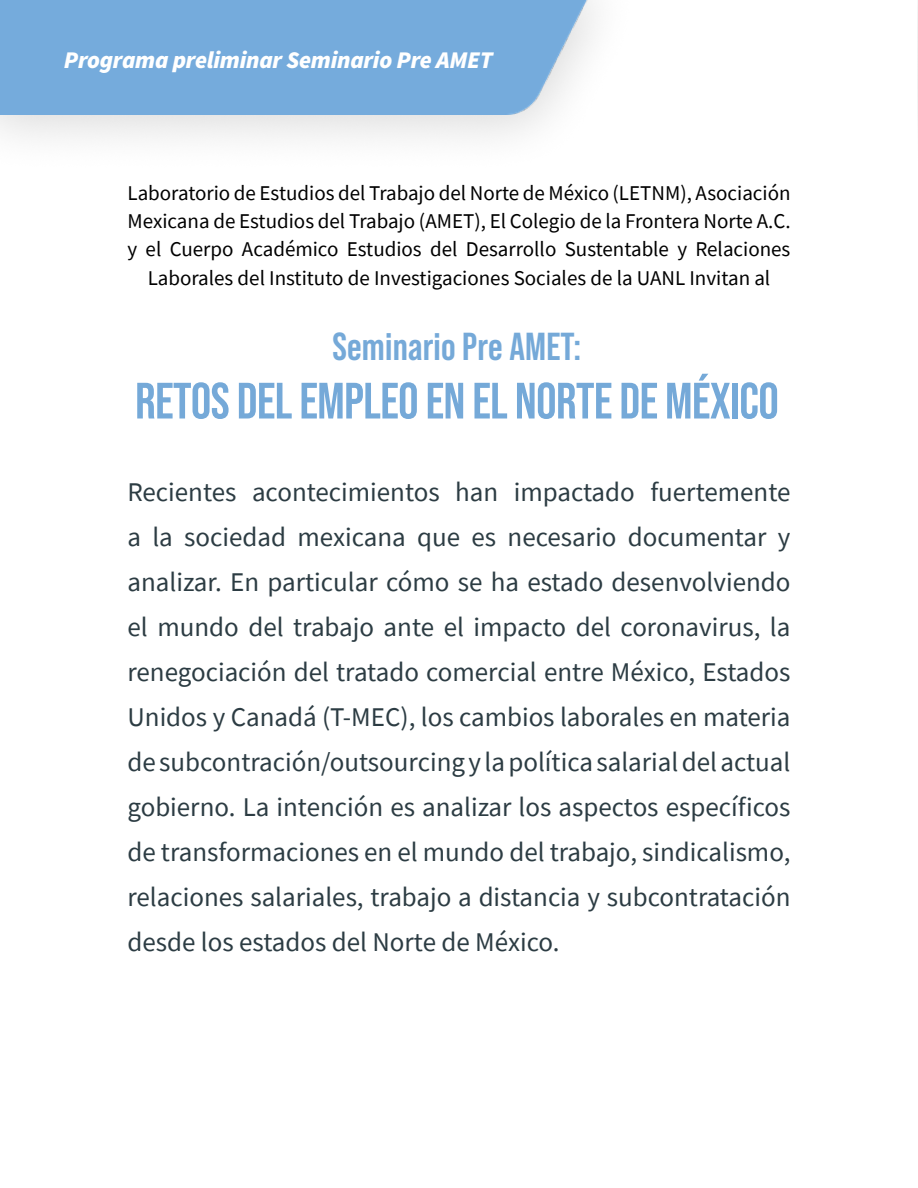
<style>
.page{position:relative;width:918px;height:1188px;background:#fff}
.page>*{position:absolute;margin:0;border:0;box-sizing:border-box;transform-origin:0 0}
.t1{font:700 51px "Bebas Neue Pro";letter-spacing:-.01em;color:#75a9d8}
.t2{font:700 39px "Bebas Neue Pro";letter-spacing:.005em;color:#75a9d8}
.t3{font:27px/45px "Source Sans Pro";color:#2c3c43;text-align:justify}
.t4{font:italic 900 24px "Source Sans Pro";letter-spacing:-.01em;color:#fff}
.t5{font:21px/28.5px "Source Sans Pro";color:#000;text-align:center}
</style>
<div class="page">
<div style="left:0;top:0;width:648px;height:177px;background:#000;opacity:.15"></div>
<img style="left:0;top:0;width:598px;height:114px">
<img style="left:917px;top:7px;width:1px;height:103px">
<p class="t4" style="left:64px;top:44px;width:430px">Programa preliminar Seminario Pre AMET</p>
<p class="t5" style="left:128px;top:178px;width:665px">Laboratorio de Estudios del Trabajo del Norte de México (LETNM), Asociación Mexicana de Estudios del Trabajo (AMET), El Colegio de la Frontera Norte A.C. y el Cuerpo Académico Estudios del Desarrollo Sustentable y Relaciones Laborales del Instituto de Investigaciones Sociales de la UANL Invitan al</p>
<h2 class="t2" style="left:333px;top:324px;width:250px">Seminario Pre AMET:</h2>
<h1 class="t1" style="left:135px;top:372px;width:645px">RETOS DEL EMPLEO EN EL NORTE DE MÉXICO</h1>
<p class="t3" style="left:128px;top:469px;width:665px">Recientes acontecimientos han impactado fuertemente a la sociedad mexicana que es necesario documentar y analizar. En particular cómo se ha estado desenvolviendo el mundo del trabajo ante el impacto del coronavirus, la renegociación del tratado comercial entre México, Estados Unidos y Canadá (T-MEC), los cambios laborales en materia de subcontración/outsourcing y la política salarial del actual gobierno. La intención es analizar los aspectos específicos de transformaciones en el mundo del trabajo, sindicalismo, relaciones salariales, trabajo a distancia y subcontratación desde los estados del Norte de México.</p>
</div>
